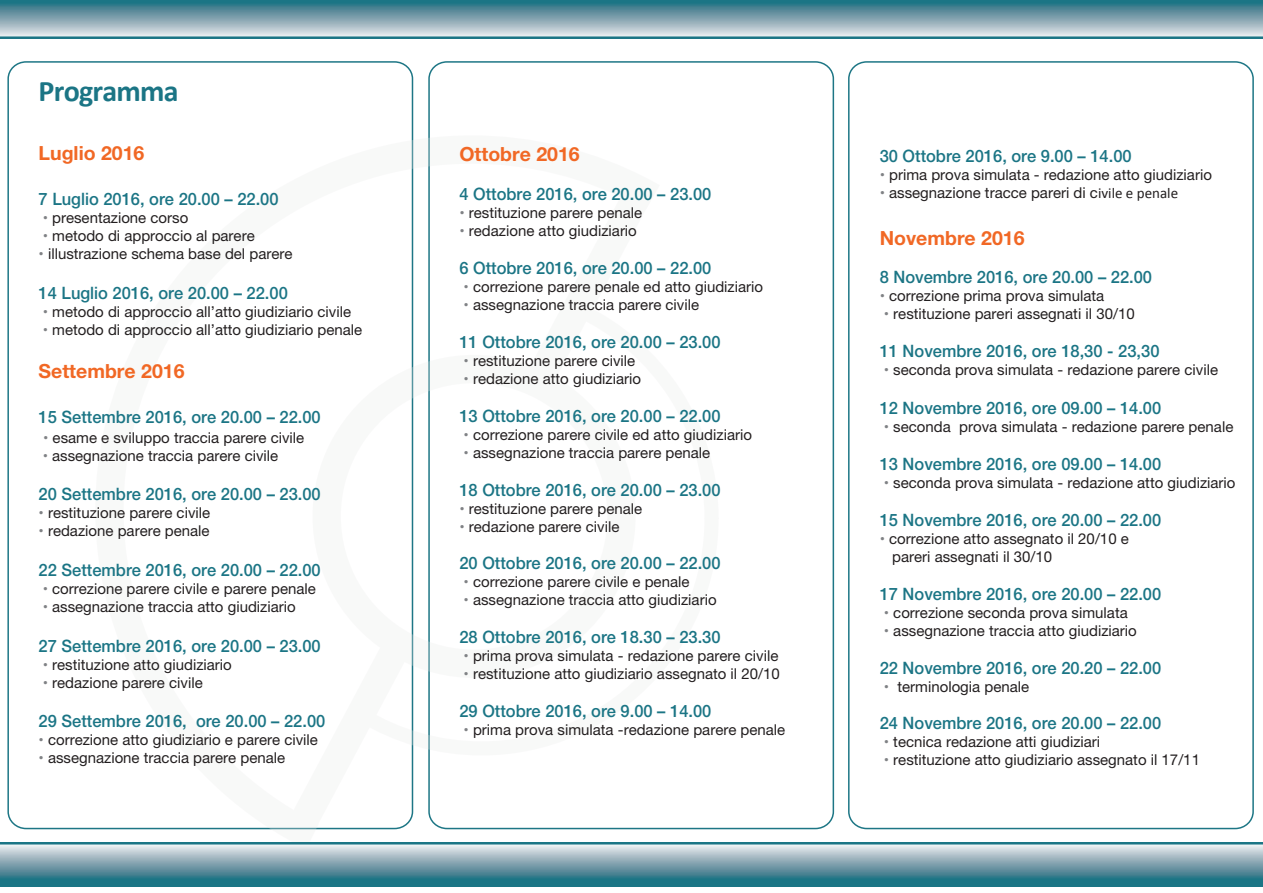
<style>
.page{position:relative;width:1263px;height:893px;background:#fff}
.page>*{position:absolute;margin:0;border:0;box-sizing:border-box;transform-origin:0 0}
.t1{font:700 30px "Calibri";letter-spacing:-.025em;color:#1b7585}
.t2{font:700 19.5px "Helvetica Neue";color:#f16825}
.t3{font:500 17.1px "Helvetica Neue";color:#1b7585}
.t4{font:15px/18px "Helvetica Neue";color:#231f20}
.s1{color:#808285}
.s2{font-family:"Calibri"}
</style>
<div class="page">
<svg style="left:411px;top:355px;width:19px;height:275px"></svg>
<svg style="left:0;top:0;width:1263px;height:36px;background:#7fa5b1"></svg>
<svg style="left:0;top:36px;width:1263px;height:3px;background:#3b8896"></svg>
<svg style="left:0;top:845px;width:1263px;height:42px;background:#76a1ad"></svg>
<svg style="left:0;top:630px;width:1263px;height:215px"></svg>
<h1 class="t1" style="left:39px;top:72px;width:142px">Programma</h1>
<h2 class="t2" style="left:39px;top:138px;width:107px">Luglio 2016</h2>
<p class="t3" style="left:39px;top:185px;width:242px">7 Luglio 2016, ore 20.00 – 22.00</p>
<p class="t4" style="left:43px;top:210px;width:147px"><span class="s1">•</span> presentazione corso</p>
<p class="t4" style="left:43px;top:228px;width:213px"><span class="s1">•</span> metodo di approccio al parere</p>
<p class="t4" style="left:39px;top:246px;width:255px"><span class="s1">•</span> illustrazione schema base del parere</p>
<p class="t3" style="left:39px;top:279px;width:251px">14 Luglio 2016, ore 20.00 – 22.00</p>
<p class="t4" style="left:43px;top:303px;width:310px"><span class="s1">•</span> metodo di approccio all’atto giudiziario civile</p>
<p class="t4" style="left:43px;top:321px;width:321px"><span class="s1">•</span> metodo di approccio all’atto giudiziario penale</p>
<h2 class="t2" style="left:39px;top:356px;width:147px">Settembre 2016</h2>
<p class="t3" style="left:39px;top:403px;width:284px">15 Settembre 2016, ore 20.00 – 22.00</p>
<p class="t4" style="left:43px;top:429px;width:263px"><span class="s1">•</span> esame e sviluppo traccia parere civile</p>
<p class="t4" style="left:43px;top:447px;width:237px"><span class="s1">•</span> assegnazione traccia parere civile</p>
<p class="t3" style="left:39px;top:480px;width:284px">20 Settembre 2016, ore 20.00 – 23.00</p>
<p class="t4" style="left:39px;top:505px;width:173px"><span class="s1">•</span> restituzione parere civile</p>
<p class="t4" style="left:39px;top:523px;width:173px"><span class="s1">•</span> redazione parere penale</p>
<p class="t3" style="left:39px;top:556px;width:284px">22 Settembre 2016, ore 20.00 – 22.00</p>
<p class="t4" style="left:43px;top:580px;width:275px"><span class="s1">•</span> correzione parere civile e parere penale</p>
<p class="t4" style="left:43px;top:598px;width:254px"><span class="s1">•</span> assegnazione traccia atto giudiziario</p>
<p class="t3" style="left:39px;top:632px;width:284px">27 Settembre 2016, ore 20.00 – 23.00</p>
<p class="t4" style="left:43px;top:656px;width:191px"><span class="s1">•</span> restituzione atto giudiziario</p>
<p class="t4" style="left:43px;top:674px;width:161px"><span class="s1">•</span> redazione parere civile</p>
<p class="t3" style="left:39px;top:707px;width:288px">29 Settembre 2016, ore 20.00 – 22.00</p>
<p class="t4" style="left:39px;top:732px;width:281px"><span class="s1">•</span> correzione atto giudiziario e parere civile</p>
<p class="t4" style="left:39px;top:750px;width:248px"><span class="s1">•</span> assegnazione traccia parere penale</p>
<h2 class="t2" style="left:459px;top:139px;width:122px">Ottobre 2016</h2>
<p class="t3" style="left:459px;top:181px;width:253px">4 Ottobre 2016, ore 20.00 – 23.00</p>
<p class="t4" style="left:459px;top:205px;width:184px"><span class="s1">•</span> restituzione parere penale</p>
<p class="t4" style="left:459px;top:223px;width:179px"><span class="s1">•</span> redazione atto giudiziario</p>
<p class="t3" style="left:459px;top:254px;width:253px">6 Ottobre 2016, ore 20.00 – 22.00</p>
<p class="t4" style="left:464px;top:279px;width:301px"><span class="s1">•</span> correzione parere penale ed atto giudiziario</p>
<p class="t4" style="left:464px;top:297px;width:237px"><span class="s1">•</span> assegnazione traccia parere civile</p>
<p class="t3" style="left:459px;top:328px;width:263px">11 Ottobre 2016, ore 20.00 – 23.00</p>
<p class="t4" style="left:464px;top:352px;width:173px"><span class="s1">•</span> restituzione parere civile</p>
<p class="t4" style="left:464px;top:370px;width:179px"><span class="s1">•</span> redazione atto giudiziario</p>
<p class="t3" style="left:459px;top:402px;width:263px">13 Ottobre 2016, ore 20.00 – 22.00</p>
<p class="t4" style="left:464px;top:426px;width:290px"><span class="s1">•</span> correzione parere civile ed atto giudiziario</p>
<p class="t4" style="left:464px;top:444px;width:248px"><span class="s1">•</span> assegnazione traccia parere penale</p>
<p class="t3" style="left:459px;top:476px;width:263px">18 Ottobre 2016, ore 20.00 – 23.00</p>
<p class="t4" style="left:459px;top:500px;width:184px"><span class="s1">•</span> restituzione parere penale</p>
<p class="t4" style="left:459px;top:518px;width:161px"><span class="s1">•</span> redazione parere civile</p>
<p class="t3" style="left:459px;top:550px;width:263px">20 Ottobre 2016, ore 20.00 – 22.00</p>
<p class="t4" style="left:464px;top:574px;width:227px"><span class="s1">•</span> correzione parere civile e penale</p>
<p class="t4" style="left:464px;top:592px;width:254px"><span class="s1">•</span> assegnazione traccia atto giudiziario</p>
<p class="t3" style="left:459px;top:623px;width:263px">28 Ottobre 2016, ore 18.30 – 23.30</p>
<p class="t4" style="left:464px;top:648px;width:316px"><span class="s1">•</span> prima prova simulata - redazione parere civile</p>
<p class="t4" style="left:464px;top:666px;width:318px"><span class="s1">•</span> restituzione atto giudiziario assegnato il 20/10</p>
<p class="t3" style="left:459px;top:697px;width:253px">29 Ottobre 2016, ore 9.00 – 14.00</p>
<p class="t4" style="left:464px;top:721px;width:323px"><span class="s1">•</span> prima prova simulata -redazione parere penale</p>
<p class="t3" style="left:880px;top:142px;width:253px">30 Ottobre 2016, ore 9.00 – 14.00</p>
<p class="t4" style="left:880px;top:167px;width:334px"><span class="s1">•</span> prima prova simulata - redazione atto giudiziario</p>
<p class="t4" style="left:880px;top:185px;width:300px"><span class="s1">•</span> assegnazione tracce pareri di c<span class="s2">ivile e penale</span></p>
<h2 class="t2" style="left:880px;top:223px;width:146px">Novembre 2016</h2>
<p class="t3" style="left:880px;top:263px;width:274px">8 Novembre 2016, ore 20.00 – 22.00</p>
<p class="t4" style="left:880px;top:287px;width:226px"><span class="s1">•</span> correzione prima prova simulata</p>
<p class="t4" style="left:884px;top:305px;width:252px"><span class="s1">•</span> restituzione pareri assegnati il 30/10</p>
<p class="t3" style="left:880px;top:337px;width:281px">11 Novembre 2016, ore 18,30 - 23,30</p>
<p class="t4" style="left:884px;top:361px;width:336px"><span class="s1">•</span> seconda prova simulata - redazione parere civile</p>
<p class="t3" style="left:880px;top:394px;width:283px">12 Novembre 2016, ore 09.00 – 14.00</p>
<p class="t4" style="left:884px;top:419px;width:351px"><span class="s1">•</span> seconda prova simulata - redazione parere penale</p>
<p class="t3" style="left:880px;top:450px;width:283px">13 Novembre 2016, ore 09.00 – 14.00</p>
<p class="t4" style="left:884px;top:475px;width:353px"><span class="s1">•</span> seconda prova simulata - redazione atto giudiziario</p>
<p class="t3" style="left:880px;top:506px;width:283px">15 Novembre 2016, ore 20.00 – 22.00</p>
<p class="t4" style="left:892px;top:530px;width:238px;text-indent:-13px"><span class="s1">•</span> correzione atto assegnato il 20/10 e pareri assegnati il 30/10</p>
<p class="t3" style="left:880px;top:580px;width:283px">17 Novembre 2016, ore 20.00 – 22.00</p>
<p class="t4" style="left:884px;top:604px;width:245px"><span class="s1">•</span> correzione seconda prova simulata</p>
<p class="t4" style="left:884px;top:622px;width:254px"><span class="s1">•</span> assegnazione traccia atto giudiziario</p>
<p class="t3" style="left:880px;top:654px;width:283px">22 Novembre 2016, ore 20.20 – 22.00</p>
<p class="t4" style="left:884px;top:678px;width:147px"><span class="s1">•</span> terminologia penale</p>
<p class="t3" style="left:880px;top:709px;width:283px">24 Novembre 2016, ore 20.00 – 22.00</p>
<p class="t4" style="left:884px;top:734px;width:218px"><span class="s1">•</span> tecnica redazione atti giudiziari</p>
<p class="t4" style="left:884px;top:752px;width:318px"><span class="s1">•</span> restituzione atto giudiziario assegnato il 17/11</p>
</div>
